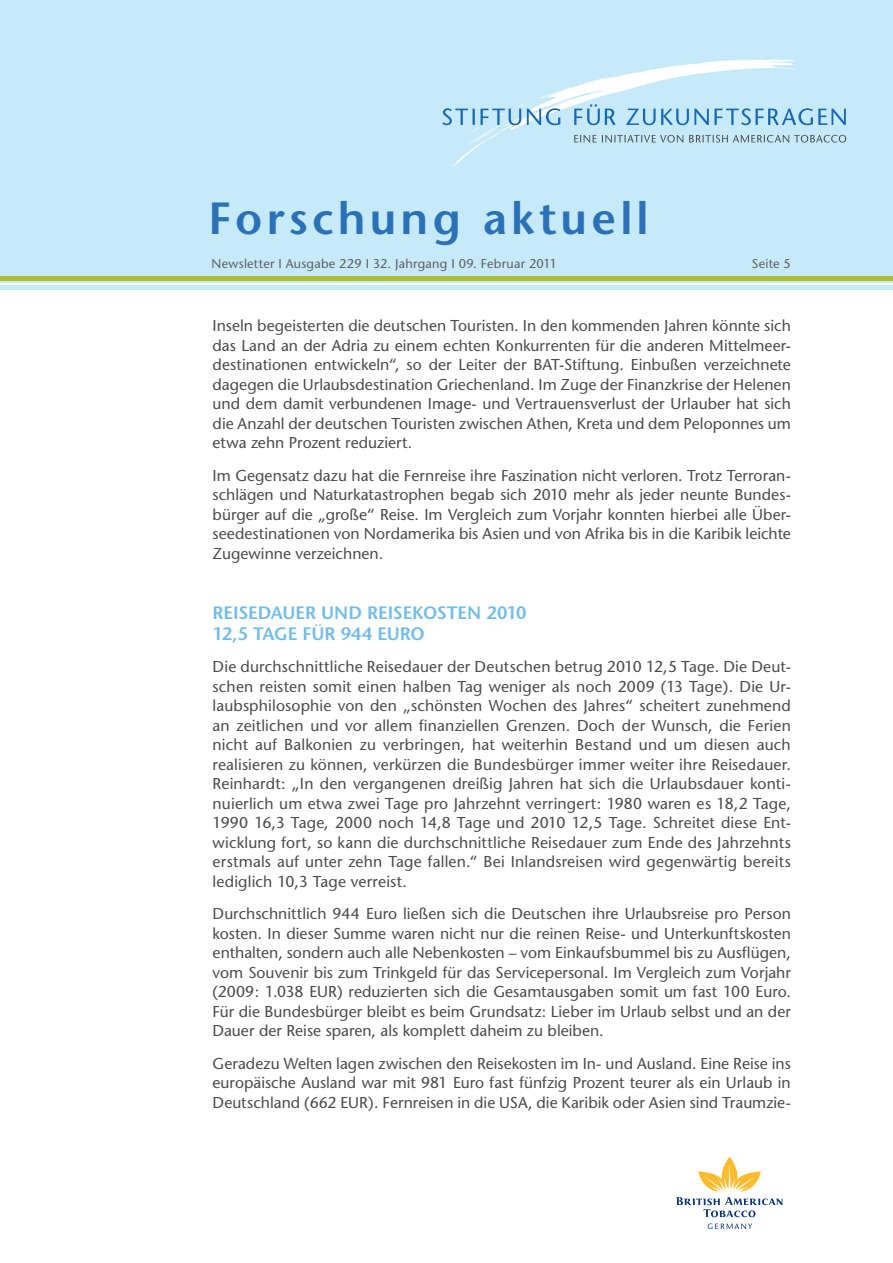
<style>
.page{position:relative;width:893px;height:1263px;background:#fff}
.page>*{position:absolute;margin:0;border:0;box-sizing:border-box;transform-origin:0 0}
.t1{font:600 45px "Stone Sans";letter-spacing:.095em;color:#2a71b8}
.t2{font:600 18px/21.6px "Stone Sans";letter-spacing:-.01em;color:#73bde9}
.t3{font:15.75px/19.5px "Stone Sans";letter-spacing:.005em;color:#4b4c4d;text-align:justify}
.t4{font:12.75px "Stone Sans";letter-spacing:.02em;color:#606063}
</style>
<div class="page">
<hr style="left:0;top:285px;width:893px;height:4px;background:#c6eafa">
<div style="left:0;top:0;width:893px;height:283px;background:#c6eafa"></div>
<svg style="left:442px;top:59px;width:404px;height:108px"></svg>
<div style="left:0;top:276px;width:893px;height:5px;background:#aebe30"></div>
<svg style="left:708px;top:1223px;width:44px;height:6px"></svg>
<svg style="left:676px;top:1197px;width:106px;height:20px"></svg>
<svg style="left:698px;top:1157px;width:63px;height:34px"></svg>
<h1 class="t1" style="left:208px;top:190px;width:442px">FORSCHUNG AKTUELL</h1>
<p class="t4" style="left:212px;top:256px;width:347px">Newsletter I Ausgabe 229 I 32. Jahrgang I 09. Februar 2011</p>
<p class="t4" style="left:752px;top:256px;width:41px">Seite 5</p>
<p class="t3" style="left:213px;top:316px;width:580px">Inseln begeisterten die deutschen Touristen. In den kommenden Jahren könnte sich das Land an der Adria zu einem echten Konkurrenten für die anderen Mittelmeer&shy;destinationen entwickeln“, so der Leiter der BAT-Stiftung. Einbußen verzeichnete dagegen die Urlaubsdestination Griechenland. Im Zuge der Finanzkrise der Helenen und dem damit verbundenen Image- und Vertrauensverlust der Urlauber hat sich die Anzahl der deutschen Touristen zwischen Athen, Kreta und dem Peloponnes um etwa zehn Prozent reduziert.</p>
<p class="t3" style="left:213px;top:465px;width:580px">Im Gegensatz dazu hat die Fernreise ihre Faszination nicht verloren. Trotz Terroran&shy;schlägen und Naturkatastrophen begab sich 2010 mehr als jeder neunte Bundes&shy;bürger auf die „große“ Reise. Im Vergleich zum Vorjahr konnten hierbei alle Über&shy;seedestinationen von Nordamerika bis Asien und von Afrika bis in die Karibik leichte Zugewinne verzeichnen.</p>
<p class="t2" style="left:213px;top:601px;width:315px">REISEDAUER UND REISEKOSTEN 2010<br>12,5 TAGE FÜR 944 EURO</p>
<p class="t3" style="left:213px;top:657px;width:580px">Die durchschnittliche Reisedauer der Deutschen betrug 2010 12,5 Tage. Die Deut&shy;schen reisten somit einen halben Tag weniger als noch 2009 (13 Tage). Die Ur&shy;laubsphilosophie von den „schönsten Wochen des Jahres“ scheitert zunehmend an zeitlichen und vor allem finanziellen Grenzen. Doch der Wunsch, die Ferien nicht auf Balkonien zu verbringen, hat weiterhin Bestand und um diesen auch realisieren zu können, verkürzen die Bundesbürger immer weiter ihre Reisedauer.<br>Reinhardt: „In den vergangenen dreißig Jahren hat sich die Urlaubsdauer konti&shy;nuierlich um etwa zwei Tage pro Jahrzehnt verringert: 1980 waren es 18,2 Tage, 1990 16,3 Tage, 2000 noch 14,8 Tage und 2010 12,5 Tage. Schreitet diese Ent&shy;wicklung fort, so kann die durchschnittliche Reisedauer zum Ende des Jahrzehnts erstmals auf unter zehn Tage fallen.“ Bei Inlandsreisen wird gegenwärtig bereits lediglich 10,3 Tage verreist.</p>
<p class="t3" style="left:213px;top:904px;width:580px">Durchschnittlich 944 Euro ließen sich die Deutschen ihre Urlaubsreise pro Person kosten. In dieser Summe waren nicht nur die reinen Reise- und Unterkunftskosten enthalten, sondern auch alle Nebenkosten – vom Einkaufsbummel bis zu Ausflügen, vom Souvenir bis zum Trinkgeld für das Servicepersonal. Im Vergleich zum Vorjahr (2009: 1.038 EUR) reduzierten sich die Gesamtausgaben somit um fast 100 Euro.<br>Für die Bundesbürger bleibt es beim Grundsatz: Lieber im Urlaub selbst und an der Dauer der Reise sparen, als komplett daheim zu bleiben.</p>
<p class="t3" style="left:213px;top:1053px;width:580px">Geradezu Welten lagen zwischen den Reisekosten im In- und Ausland. Eine Reise ins europäische Ausland war mit 981 Euro fast fünfzig Prozent teurer als ein Urlaub in Deutschland (662 EUR). Fernreisen in die USA, die Karibik oder Asien sind Traumzie-</p>
</div>
